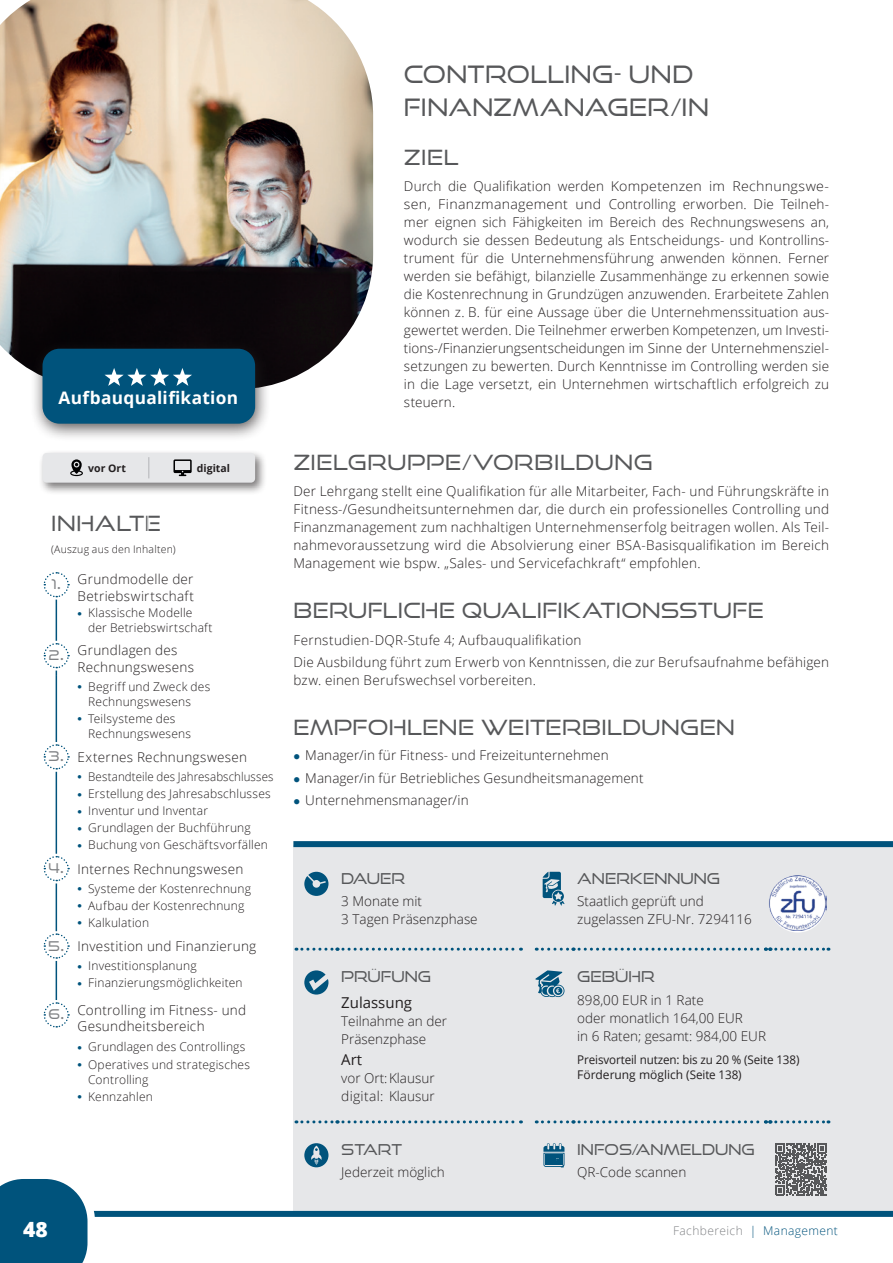
<style>
.page{position:relative;width:893px;height:1263px;background:#fff}
.page>*{position:absolute;margin:0;border:0;box-sizing:border-box;transform-origin:0 0}
.t1{font:24px/33px "Good Times Bk";letter-spacing:.01em;color:#57585a}
.t2{font:21px "Good Times Bk";letter-spacing:.02em;color:#57585a}
.t3{font:800 21px "Open Sans";color:#fff}
.t4{font:700 17.25px "Open Sans";letter-spacing:.015em;color:#fff}
.t5{font:15px "Good Times Bk";color:#57585a}
.t6{font:15px "Open Sans";color:#231f20}
.t7{font:300 13.5px/18px "Open Sans";letter-spacing:.015em;color:#231f20}
.t8{font:300 12px/17.1px "Open Sans";letter-spacing:.015em;color:#231f20}
.t9{font:300 12px/17.1px "Open Sans";letter-spacing:.015em;color:#231f20;scale:.96 1}
.t10{font:12px/15px "Open Sans";letter-spacing:-.01em;color:#231f20}
.t11{font:300 12px "Open Sans";letter-spacing:.035em;color:#808285}
.t12{font:300 10.5px "Open Sans";letter-spacing:.02em;color:#231f20}
.t13{font:700 10.5px "Open Sans";color:#231f20}
.s1{font-family:"Good Times Bk";font-weight:400;color:#808285}
.s2{font-family:"Good Times Rg";font-weight:700;color:#808285}
.s3{color:#00537c}
</style>
<div class="page">
<div style="left:293px;top:845px;width:600px;height:369px;background:#e6e7e9"></div>
<img style="left:0;top:0;width:373px;height:385px">
<div style="left:30px;top:338px;width:241px;height:104px;background:#231f20;opacity:.75"></div>
<div style="left:43px;top:349px;width:212px;height:75px;background:#00537c;border-radius:17px"></div>
<svg style="left:105px;top:368px;width:87px;height:18px"></svg>
<div style="left:293px;top:841px;width:600px;height:6px;background:#00537c"></div>
<hr style="left:56px;top:606px;width:1px;height:35px;background:#00537c">
<hr style="left:56px;top:675px;width:1px;height:67px;background:#00537c">
<hr style="left:56px;top:772px;width:1px;height:82px;background:#00537c">
<hr style="left:56px;top:883px;width:1px;height:48px;background:#00537c">
<hr style="left:56px;top:961px;width:1px;height:39px;background:#00537c">
<svg style="left:43px;top:572px;width:27px;height:34px"></svg>
<svg style="left:43px;top:643px;width:27px;height:32px"></svg>
<svg style="left:43px;top:744px;width:27px;height:26px"></svg>
<svg style="left:43px;top:856px;width:27px;height:26px"></svg>
<svg style="left:43px;top:933px;width:27px;height:26px"></svg>
<svg style="left:43px;top:1002px;width:27px;height:26px"></svg>
<svg style="left:296px;top:948px;width:225px;height:3px"></svg>
<svg style="left:536px;top:948px;width:293px;height:3px"></svg>
<svg style="left:296px;top:1120px;width:225px;height:3px"></svg>
<svg style="left:536px;top:1120px;width:293px;height:3px"></svg>
<svg style="left:304px;top:872px;width:24px;height:24px"></svg>
<svg style="left:543px;top:872px;width:22px;height:34px"></svg>
<div style="left:765px;top:872px;width:65px;height:64px;border:4px solid #e6e7e9;border-radius:50%"></div>
<img style="left:769px;top:875px;width:57px;height:56px">
<svg style="left:304px;top:970px;width:24px;height:24px"></svg>
<svg style="left:535px;top:970px;width:29px;height:27px"></svg>
<svg style="left:304px;top:1143px;width:24px;height:24px"></svg>
<svg style="left:543px;top:1143px;width:21px;height:24px"></svg>
<svg style="left:775px;top:1143px;width:52px;height:52px"></svg>
<div style="left:39px;top:449px;width:228px;height:46px;background:#231f20;opacity:.6"></div>
<div style="left:43px;top:453px;width:212px;height:30px;background:#e6e7e9;border-radius:4px"></div>
<svg style="left:173px;top:459px;width:19px;height:17px"></svg>
<svg style="left:148px;top:457px;width:1px;height:21px"></svg>
<svg style="left:70px;top:459px;width:13px;height:17px"></svg>
<div style="left:0;top:1211px;width:893px;height:6px;background:#00537c"></div>
<svg style="left:0;top:1179px;width:95px;height:84px"></svg>
<p class="t4" style="left:59px;top:386px;width:181px">Aufbauqualifikation</p>
<p class="t13" style="left:88px;top:460px;width:39px">vor Ort</p>
<p class="t13" style="left:197px;top:460px;width:35px">digital</p>
<h2 class="t2" style="left:51px;top:511px;width:112px">INHALTE</h2>
<p class="t12" style="left:51px;top:542px;width:126px">(Auszug aus den Inhalten)</p>
<p class="t7" style="left:52px;top:571px;width:144px;line-height:16.5px;text-align:right"><span class="s1">1</span><span class="s2">.</span> Grundmodelle der<br>Betriebswirtschaft</p>
<p class="t8" style="left:88px;top:605px;width:126px;line-height:15px">Klassische Modelle der Betriebswirtschaft</p>
<p class="t7" style="left:78px;top:642px;width:118px;line-height:16.5px;text-indent:-29px"><span class="s1">2</span><span class="s2">.</span> Grundlagen des<br>Rechnungswesens</p>
<p class="t8" style="left:88px;top:678px;width:124px;line-height:15px">Begriff und Zweck des<br>Rechnungswesens</p>
<p class="t8" style="left:88px;top:710px;width:104px;line-height:15px">Teilsysteme des<br>Rechnungswesens</p>
<p class="t7" style="left:49px;top:748px;width:200px"><span class="s1">3</span><span class="s2">.</span> Externes Rechnungswesen</p>
<p class="t9" style="left:88px;top:768px;width:194px">Bestandteile des Jahresabschlusses<br>Erstellung des Jahresabschlusses<br>Inventur und Inventar<br>Grundlagen der Buchführung<br>Buchung von Geschäftsvorfällen</p>
<p class="t7" style="left:49px;top:859px;width:196px"><span class="s1">4</span><span class="s2">.</span> Internes Rechnungswesen</p>
<p class="t8" style="left:88px;top:879px;width:164px">Systeme der Kostenrechnung<br>Aufbau der Kostenrechnung<br>Kalkulation</p>
<p class="t7" style="left:48px;top:937px;width:210px"><span class="s1">5</span><span class="s2">.</span> Investition und Finanzierung</p>
<p class="t8" style="left:88px;top:957px;width:156px">Investitionsplanung<br>Finanzierungsmöglichkeiten</p>
<p class="t7" style="left:78px;top:1001px;width:170px;line-height:16.5px;text-indent:-29px"><span class="s1">6</span><span class="s2">.</span> Controlling im Fitness- und<br>Gesundheitsbereich</p>
<p class="t8" style="left:88px;top:1038px;width:163px">Grundlagen des Controllings<br>Operatives und strategisches</p>
<p class="t8" style="left:88px;top:1070px;width:66px">Controlling<br>Kennzahlen</p>
<h1 class="t1" style="left:404px;top:57px;width:306px">CONTROLLING- UND<br>FINANZMANAGER/IN</h1>
<h2 class="t2" style="left:404px;top:144px;width:56px">ZIEL</h2>
<p class="t7" style="left:404px;top:177px;width:427px;text-align:justify">Durch die Qualifikation werden Kompetenzen im Rechnungswe&shy;sen, Finanzmanagement und Controlling erworben. Die Teilneh&shy;mer eignen sich Fähigkeiten im Bereich des Rechnungswesens an, wodurch sie dessen Bedeutung als Entscheidungs- und Kontrollins&shy;trument für die Unternehmensführung anwenden können. Ferner werden sie befähigt, bilanzielle Zusammenhänge zu erkennen sowie die Kostenrechnung in Grundzügen anzuwenden. Erarbeitete Zahlen können z. B. für eine Aussage über die Unternehmenssituation aus&shy;gewertet werden. Die Teilnehmer erwerben Kompetenzen, um Investi&shy;tions-/Finanzierungsentscheidungen im Sinne der Unternehmensziel&shy;setzungen zu bewerten. Durch Kenntnisse im Controlling werden sie in die Lage versetzt, ein Unternehmen wirtschaftlich erfolgreich zu steuern.</p>
<h2 class="t2" style="left:293px;top:449px;width:361px">ZIELGRUPPE/VORBILDUNG</h2>
<p class="t7" style="left:293px;top:482px;width:537px;text-align:justify">Der Lehrgang stellt eine Qualifikation für alle Mitarbeiter, Fach- und Führungskräfte in Fitness-/Gesundheitsunternehmen dar, die durch ein professionelles Controlling und Finanzmanagement zum nachhaltigen Unternehmenserfolg beitragen wollen. Als Teil&shy;nahmevoraussetzung wird die Absolvierung einer BSA-Basisqualifikation im Bereich Management wie bspw. „Sales- und Servicefachkraft“ empfohlen.</p>
<h2 class="t2" style="left:293px;top:598px;width:472px">BERUFLICHE QUALIFIKATIONSSTUFE</h2>
<p class="t7" style="left:293px;top:629px;width:537px;line-height:22.2px">Fernstudien-DQR-Stufe 4; Aufbauqualifikation<br>Die Ausbildung führt zum Erwerb von Kenntnissen, die zur Berufsaufnahme befähigen</p>
<p class="t7" style="left:293px;top:671px;width:244px">bzw. einen Berufswechsel vorbereiten.</p>
<h2 class="t2" style="left:293px;top:715px;width:443px">EMPFOHLENE WEITERBILDUNGEN</h2>
<p class="t7" style="left:305px;top:744px;width:340px;line-height:22.2px">Manager/in für Fitness- und Freizeitunternehmen<br>Manager/in für Betriebliches Gesundheitsmanagement<br>Unternehmensmanager/in</p>
<p class="t5" style="left:341px;top:869px;width:65px">DAUER</p>
<p class="t7" style="left:341px;top:892px;width:138px">3 Monate mit<br>3 Tagen Präsenzphase</p>
<p class="t5" style="left:341px;top:968px;width:91px">PRÜFUNG</p>
<p class="t6" style="left:341px;top:992px;width:72px">Zulassung</p>
<p class="t7" style="left:341px;top:1011px;width:107px">Teilnahme an der<br>Präsenzphase</p>
<p class="t6" style="left:341px;top:1049px;width:22px">Art</p>
<p class="t7" style="left:341px;top:1068px;width:95px">vor Ort:Klausur digital: Klausur</p>
<p class="t5" style="left:341px;top:1140px;width:62px">START</p>
<p class="t7" style="left:341px;top:1163px;width:105px">Jederzeit möglich</p>
<p class="t5" style="left:577px;top:869px;width:144px">ANERKENNUNG</p>
<p class="t7" style="left:577px;top:892px;width:176px">Staatlich geprüft und zugelassen ZFU-Nr. 7294116</p>
<p class="t5" style="left:577px;top:968px;width:79px">GEBÜHR</p>
<p class="t7" style="left:577px;top:990px;width:190px">898,00 EUR in 1 Rate<br>oder monatlich 164,00 EUR<br>in 6 Raten; gesamt: 984,00 EUR</p>
<p class="t10" style="left:577px;top:1052px;width:224px">Preisvorteil nutzen: bis zu 20 % (Seite 138)<br>Förderung möglich (Seite 138)</p>
<p class="t5" style="left:577px;top:1140px;width:179px">INFOS/ANMELDUNG</p>
<p class="t7" style="left:577px;top:1163px;width:111px">QR-Code scannen</p>
<h2 class="t3" style="left:23px;top:1213px;width:26px">48</h2>
<p class="t11" style="left:673px;top:1222px;width:166px">Fachbereich <span class="s3">| Management</span></p>
</div>
